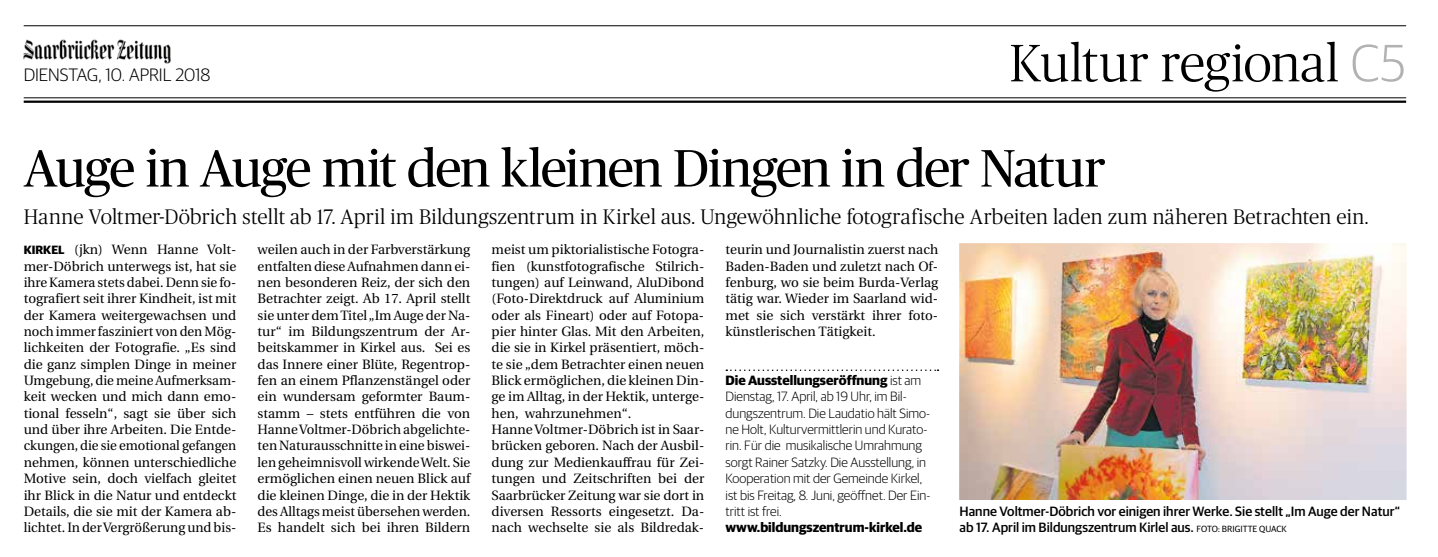
<style>
.page{position:relative;width:1438px;height:557px;background:#fff}
.page>*{position:absolute;margin:0;border:0;box-sizing:border-box;transform-origin:0 0}
.t1{font:52.5px/105.1px "Publico";letter-spacing:-.03em;color:#000}
.t2{font:300 21px "Publico";letter-spacing:.01em;color:#000}
.t3{font:300 18px "Gdn Sans";letter-spacing:-.005em;color:#000}
.t4{font:13.5px/16.4px "Utopia";color:#000;text-align:justify}
.t5{font:300 13.5px/16.4px "Gdn Sans";color:#000}
.t6{font:500 13.5px/16.4px "Gdn Sans";color:#000}
.t7{font:700 13.5px "Gdn Sans";color:#000}
.s1{font-weight:300}
.s2{font-family:"Gdn Sans";font-weight:300;color:#b3b2b2}
.s3{font-family:"Gdn Sans";font-weight:700;font-size:12px}
.s4{font-weight:700}
.s5{font-weight:400;font-size:9px}
</style>
<div class="page">
<hr style="left:24px;top:25px;width:1382px;height:1px;background:#000">
<hr style="left:24px;top:98px;width:1382px;height:1px;background:#000">
<hr style="left:24px;top:101px;width:1382px;height:2px;background:#000">
<img style="left:24px;top:39px;width:146px;height:24px">
<svg style="left:726px;top:369px;width:212px;height:2px"></svg>
<img style="left:959px;top:243px;width:448px;height:257px">
<h1 class="t1" style="left:24px;top:10px;width:1383px;text-indent:985px"><span class="s1">Kultur regional</span> <span class="s2">C5<br></span>Auge in Auge mit den kleinen Dingen in der Natur</h1>
<h3 class="t3" style="left:24px;top:65px;width:188px">DIENSTAG, 10. APRIL 2018</h3>
<h2 class="t2" style="left:24px;top:205px;width:1346px">Hanne Voltmer-Döbrich stellt ab 17. April im Bildungszentrum in Kirkel aus. Ungewöhnliche fotografische Arbeiten laden zum näheren Betrachten ein.</h2>
<p class="t4" style="left:24px;top:242px;width:214px"><span class="s3">KIRKEL</span> (jkn) Wenn Hanne Volt&shy;mer-Döbrich unterwegs ist, hat sie ihre Kamera stets dabei. Denn sie fo&shy;tografiert seit ihrer Kindheit, ist mit der Kamera weitergewachsen und noch immer fasziniert von den Mög&shy;lichkeiten der Fotografie. „Es sind die ganz simplen Dinge in meiner Umgebung, die meine Aufmerksam&shy;keit wecken und mich dann emo&shy;tional fesseln“, sagt sie über sich und über ihre Arbeiten. Die Entde&shy;ckungen, die sie emotional gefangen nehmen, können unterschiedliche Motive sein, doch vielfach gleitet ihr Blick in die Natur und entdeckt Details, die sie mit der Kamera ab&shy;lichtet. In der Vergrößerung und bis-</p>
<p class="t4" style="left:258px;top:242px;width:214px">weilen auch in der Farbverstärkung entfalten diese Aufnahmen dann ei&shy;nen besonderen Reiz, der sich den Betrachter zeigt. Ab 17. April stellt sie unter dem Titel „Im Auge der Na&shy;tur“ im Bildungszentrum der Ar&shy;beitskammer in Kirkel aus. Sei es das Innere einer Blüte, Regentrop&shy;fen an einem Pflanzenstängel oder ein wundersam geformter Baum&shy;stamm – stets entführen die von Hanne Voltmer-Döbrich abgelichte&shy;ten Naturausschnitte in eine biswei&shy;len geheimnisvoll wirkende Welt. Sie ermöglichen einen neuen Blick auf die kleinen Dinge, die in der Hektik des Alltags meist übersehen werden.<br>Es handelt sich bei ihren Bildern</p>
<p class="t4" style="left:491px;top:242px;width:214px;text-align:left">meist um piktorialistische Fotogra&shy;fien (kunstfotografische Stilrich&shy;tungen) auf Leinwand, AluDibond (Foto-Direktdruck auf Aluminium oder als Fineart) oder auf Fotopa&shy;pier hinter Glas. Mit den Arbeiten, die sie in Kirkel präsentiert, möch&shy;te sie „dem Betrachter einen neuen Blick ermöglichen, die kleinen Din&shy;ge im Alltag, in der Hektik, unterge&shy;hen, wahrzunehmen“.<br>Hanne Voltmer-Döbrich ist in Saar&shy;brücken geboren. Nach der Ausbil&shy;dung zur Medienkauffrau für Zei&shy;tungen und Zeitschriften bei der Saarbrücker Zeitung war sie dort in diversen Ressorts eingesetzt. Da&shy;nach wechselte sie als Bildredak-</p>
<p class="t4" style="left:725px;top:242px;width:214px">teurin und Journalistin zuerst nach Baden-Baden und zuletzt nach Of&shy;fenburg, wo sie beim Burda-Verlag tätig war. Wieder im Saarland wid&shy;met sie sich verstärkt ihrer foto&shy;künstlerischen Tätigkeit.</p>
<p class="t5" style="left:725px;top:372px;width:206px"><span class="s4">Die Ausstellungseröffnung</span> ist am Dienstag, 17. April, ab 19 Uhr, im Bil&shy;dungszentrum. Die Laudatio hält Simo&shy;ne Holt, Kulturvermittlerin und Kurato&shy;rin. Für die musikalische Umrahmung sorgt Rainer Satzky. Die Ausstellung, in Kooperation mit der Gemeinde Kirkel, ist bis Freitag, 8. Juni, geöffnet. Der Ein&shy;tritt ist frei.</p>
<p class="t7" style="left:725px;top:519px;width:198px">www.bildungszentrum-kirkel.de</p>
<p class="t6" style="left:959px;top:503px;width:442px">Hanne Voltmer-Döbrich vor einigen ihrer Werke. Sie stellt „Im Auge der Natur“ ab 17. April im Bildungszentrum Kirlel aus. <span class="s5">FOTO: BRIGITTE QUACK</span></p>
</div>
